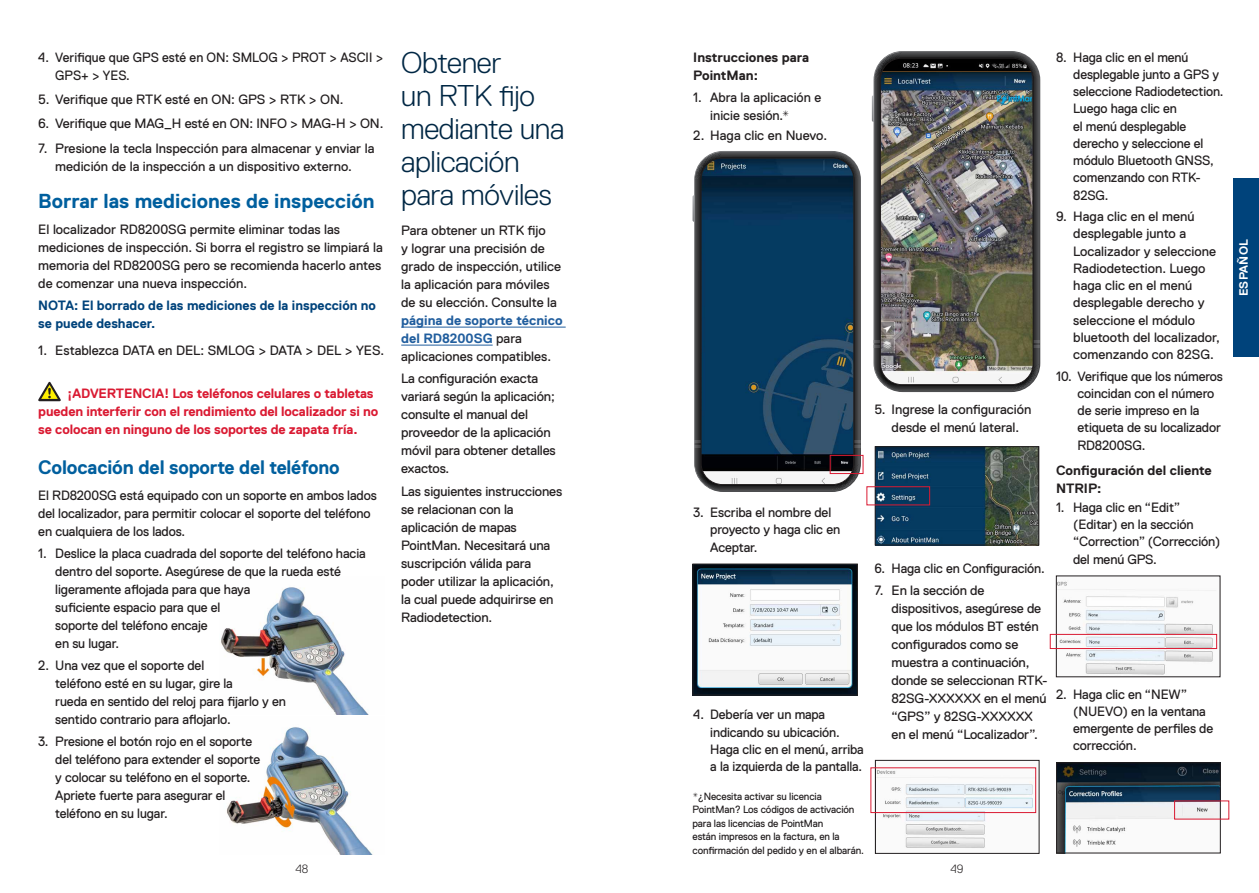
<style>
.page{position:relative;width:1259px;height:893px;background:#fff}
.page>*{position:absolute;margin:0;border:0;box-sizing:border-box;transform-origin:0 0}
.t1{font:300 30px/33px "Replica Std";letter-spacing:-.01em;color:#002744}
.t2{font:700 20.25px "Replica Std";color:#005f9e}
.t3{font:700 19.5px "Replica Std";letter-spacing:-.01em;color:#005f9e}
.t4{font:13.5px/18px "Replica Std";letter-spacing:-.01em;color:#231f20}
.t5{font:700 13.5px/18px "Replica Std";letter-spacing:-.01em;color:#da1a32}
.t6{font:700 13.5px/18px "Replica Std";color:#215e9e}
.t7{font:700 13.5px/18px "Replica Std";color:#00437b}
.t8{font:700 13.5px/18px "Replica Std";color:#231f20}
.t9{font:13.5px/18px "Replica Std";letter-spacing:-.01em;color:#231f20;scale:.96 1}
.t10{font:700 12px "Replica Std";letter-spacing:.02em;color:#fff}
.t11{font:300 12px "Replica Std";color:#231f20}
.t12{font:10.5px/13.5px "Replica Std";letter-spacing:-.01em;color:#231f20}
.s1{font-weight:400;color:#231f20}
</style>
<div class="page">
<div style="left:1233px;top:179px;width:26px;height:178px;background:#00437b"></div>
<img style="left:221px;top:587px;width:148px;height:128px">
<img style="left:226px;top:727px;width:147px;height:128px">
<hr style="left:401px;top:327px;width:165px;height:1px;background:#215e9e">
<hr style="left:401px;top:345px;width:91px;height:1px;background:#215e9e">
<svg style="left:38px;top:382px;width:23px;height:19px"></svg>
<img style="left:694px;top:566px;width:161px;height:127px">
<div style="left:692px;top:564px;width:165px;height:131px;border:1px solid #231f20"></div>
<svg style="left:874px;top:52px;width:165px;height:339px;background:#4c4c4d"></svg>
<svg style="left:872px;top:95px;width:1px;height:27px"></svg>
<svg style="left:1033px;top:340px;width:7px;height:7px"></svg>
<svg style="left:873px;top:340px;width:7px;height:7px"></svg>
<img style="left:880px;top:58px;width:153px;height:327px">
<div style="left:880px;top:58px;width:153px;height:327px;border:1px solid #231f20;border-radius:21px"></div>
<svg style="left:695px;top:152px;width:165px;height:339px;background:#4d4e4f"></svg>
<svg style="left:692px;top:195px;width:2px;height:27px"></svg>
<svg style="left:854px;top:440px;width:7px;height:7px"></svg>
<svg style="left:694px;top:440px;width:6px;height:7px"></svg>
<img style="left:701px;top:158px;width:153px;height:327px">
<div style="left:700px;top:158px;width:154px;height:327px;border:1px solid #231f20;border-radius:21px"></div>
<div style="left:830px;top:455px;width:33px;height:19px;border:1px solid #da1a32"></div>
<img style="left:877px;top:448px;width:160px;height:95px">
<div style="left:875px;top:446px;width:164px;height:99px;border:1px solid #231f20"></div>
<div style="left:866px;top:486px;width:64px;height:19px;border:1px solid #da1a32"></div>
<img style="left:877px;top:767px;width:160px;height:81px">
<div style="left:875px;top:760px;width:164px;height:94px;border:1px solid #231f20"></div>
<div style="left:870px;top:767px;width:166px;height:46px;border:1px solid #da1a32"></div>
<img style="left:1058px;top:581px;width:160px;height:94px">
<div style="left:1050px;top:634px;width:167px;height:15px;border:1px solid #da1a32"></div>
<img style="left:1058px;top:764px;width:160px;height:87px">
<div style="left:1056px;top:762px;width:164px;height:91px;border:1px solid #231f20"></div>
<p class="t9" style="left:55px;top:48px;width:343px;text-indent:-17px">4. Verifique que GPS esté en ON: SMLOG &gt; PROT &gt; ASCII &gt;<br>GPS+ &gt; YES.</p>
<p class="t4" style="left:38px;top:90px;width:307px">5. Verifique que RTK esté en ON: GPS &gt; RTK &gt; ON.</p>
<p class="t4" style="left:38px;top:115px;width:347px">6. Verifique que MAG_H esté en ON: INFO &gt; MAG-H &gt; ON.</p>
<p class="t4" style="left:38px;top:139px;width:338px;text-align:center">7. Presione la tecla Inspección para almacenar y enviar la medición de la inspección a un dispositivo externo.</p>
<h2 class="t2" style="left:38px;top:190px;width:338px">Borrar las mediciones de inspección</h2>
<p class="t4" style="left:38px;top:220px;width:346px">El localizador RD8200SG permite eliminar todas las mediciones de inspección. Si borra el registro se limpiará la memoria del RD8200SG pero se recomienda hacerlo antes de comenzar una nueva inspección.</p>
<p class="t7" style="left:38px;top:297px;width:339px">NOTA: El borrado de las mediciones de la inspección no se puede deshacer.</p>
<p class="t4" style="left:38px;top:341px;width:347px">1. Establezca DATA en DEL: SMLOG &gt; DATA &gt; DEL &gt; YES.</p>
<p class="t5" style="left:38px;top:385px;width:341px;text-indent:29px">¡ADVERTENCIA! Los teléfonos celulares o tabletas pueden interferir con el rendimiento del localizador si no se colocan en ninguno de los soportes de zapata fría.</p>
<h3 class="t3" style="left:38px;top:456px;width:303px">Colocación del soporte del teléfono</h3>
<p class="t4" style="left:38px;top:486px;width:340px">El RD8200SG está equipado con un soporte en ambos lados del localizador, para permitir colocar el soporte del teléfono en cualquiera de los lados.</p>
<p class="t4" style="left:55px;top:544px;width:312px;text-indent:-17px">1. Deslice la placa cuadrada del soporte del teléfono hacia dentro del soporte. Asegúrese de que la rueda esté ligeramente aflojada para que haya<br>suficiente espacio para que el<br>soporte del teléfono encaje<br>en su lugar.</p>
<p class="t4" style="left:55px;top:657px;width:232px;text-indent:-17px">2. Una vez que el soporte del<br>teléfono esté en su lugar, gire la<br>rueda en sentido del reloj para fijarlo y en sentido contrario para aflojarlo.</p>
<p class="t4" style="left:55px;top:733px;width:206px;text-indent:-17px">3. Presione el botón rojo en el soporte del teléfono para extender el soporte y colocar su teléfono en el soporte.<br>Apriete fuerte para asegurar el teléfono en su lugar.</p>
<h1 class="t1" style="left:401px;top:46px;width:165px">Obtener<br>un RTK fijo mediante una aplicación para móviles</h1>
<p class="t4" style="left:401px;top:221px;width:161px">Para obtener un RTK fijo<br>y lograr una precisión de grado de inspección, utilice la aplicación para móviles de su elección. Consulte la</p>
<p class="t6" style="left:401px;top:311px;width:163px">página de soporte técnico del RD8200SG <span class="s1">para aplicaciones compatibles.</span></p>
<p class="t4" style="left:401px;top:370px;width:156px">La configuración exacta variará según la aplicación; consulte el manual del proveedor de la aplicación móvil para obtener detalles exactos.</p>
<p class="t4" style="left:401px;top:482px;width:163px">Las siguientes instrucciones se relacionan con la aplicación de mapas<br>PointMan. Necesitará una suscripción válida para poder utilizar la aplicación, la cual puede adquirirse en<br>Radiodetection.</p>
<p class="t8" style="left:693px;top:48px;width:117px">Instrucciones para<br>PointMan:</p>
<p class="t4" style="left:710px;top:88px;width:112px;text-indent:-17px">1. Abra la aplicación e inicie sesión.*</p>
<p class="t4" style="left:693px;top:126px;width:135px">2. Haga clic en Nuevo.</p>
<p class="t4" style="left:874px;top:401px;width:158px;text-align:center">5. Ingrese la configuración desde el menú lateral.</p>
<p class="t4" style="left:710px;top:504px;width:131px;line-height:17.2px;text-indent:-17px">3. Escriba el nombre del proyecto y haga clic en<br>Aceptar.</p>
<p class="t4" style="left:710px;top:706px;width:155px;line-height:17.2px;text-indent:-17px">4. Debería ver un mapa indicando su ubicación.<br>Haga clic en el menú, arriba a la izquierda de la pantalla.</p>
<p class="t12" style="left:692px;top:789px;width:173px">*¿Necesita activar su licencia PointMan? Los códigos de activación para las licencias de PointMan<br>están impresos en la factura, en la confirmación del pedido y en el albarán.</p>
<p class="t4" style="left:874px;top:559px;width:172px">6. Haga clic en Configuración.</p>
<p class="t4" style="left:891px;top:582px;width:158px;text-indent:-17px">7. En la sección de dispositivos, asegúrese de que los módulos BT estén configurados como se muestra a continuación, donde se seleccionan RTK-<br>82SG-XXXXXX en el menú “GPS” y 82SG-XXXXXX en el menú “Localizador”.</p>
<p class="t11" style="left:295px;top:862px;width:14px">48</p>
<p class="t11" style="left:950px;top:862px;width:14px">49</p>
<p class="t4" style="left:1073px;top:48px;width:152px;line-height:17.2px;text-indent:-17px">8. Haga clic en el menú desplegable junto a GPS y seleccione Radiodetection.<br>Luego haga clic en<br>el menú desplegable derecho y seleccione el módulo Bluetooth GNSS, comenzando con RTK-<br>82SG.</p>
<p class="t4" style="left:1073px;top:208px;width:148px;line-height:17.2px;text-indent:-17px">9. Haga clic en el menú desplegable junto a<br>Localizador y seleccione<br>Radiodetection. Luego haga clic en el menú desplegable derecho y seleccione el módulo bluetooth del localizador, comenzando con 82SG.</p>
<p class="t4" style="left:1077px;top:367px;width:147px;line-height:17.2px;text-indent:-21px">10. Verifique que los números coincidan con el número de serie impreso en la etiqueta de su localizador<br>RD8200SG.</p>
<p class="t8" style="left:1056px;top:461px;width:157px">Configuración del cliente<br>NTRIP:</p>
<p class="t4" style="left:1073px;top:499px;width:149px;line-height:17.2px;text-indent:-17px">1. Haga clic en “Edit” (Editar) en la sección “Correction” (Corrección) del menú GPS.</p>
<p class="t4" style="left:1073px;top:685px;width:142px;line-height:17.2px;text-indent:-17px">2. Haga clic en “NEW” (NUEVO) en la ventana emergente de perfiles de corrección.</p>
<p class="t10" style="left:1237px;top:296px;width:59px;rotate:-90deg">ESPAÑOL</p>
</div>
